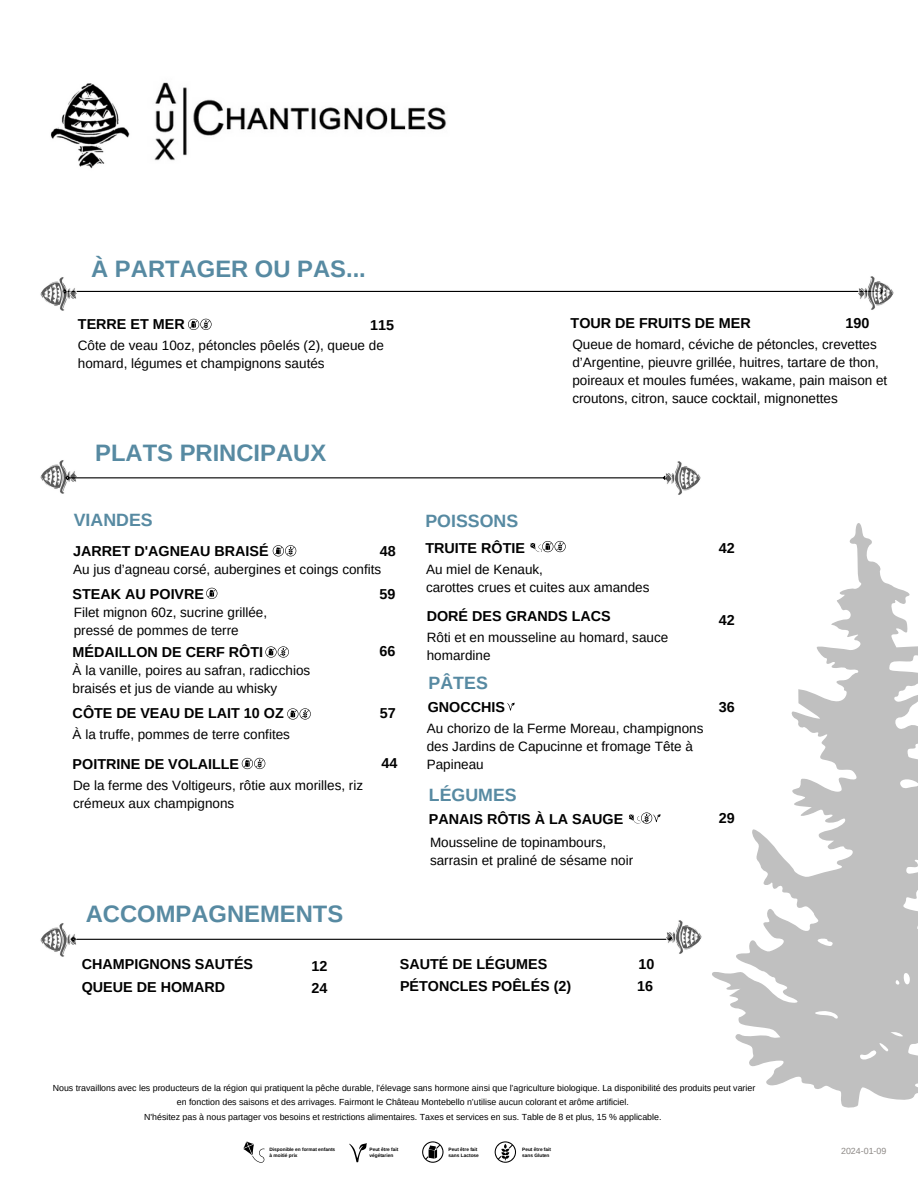
<style>
.page{position:relative;width:918px;height:1188px;background:#fff}
.page>*{position:absolute;margin:0;border:0;box-sizing:border-box;transform-origin:0 0}
.t1{font:700 23.85px "Arimo";color:#578aa2}
.t2{font:700 17.85px "Arimo";color:#578aa2}
.t3{font:700 14.4px "Arimo";color:#000}
.t4{font:13.5px/18px "Arimo";color:#000}
.t5{font:8.85px/14.7px "Arimo";color:#000;text-align:center}
.t6{font:8.85px "Arimo";color:#8d8986}
.t7{font:700 4.8px/6.3px "Arimo";color:#000}
</style>
<div class="page">
<hr style="left:75px;top:939px;width:594px;height:1px;background:#000">
<img style="left:40px;top:923px;width:36px;height:34px">
<img style="left:667px;top:920px;width:35px;height:34px">
<img style="left:40px;top:460px;width:36px;height:34px">
<hr style="left:69px;top:477px;width:594px;height:1px;background:#000">
<svg style="left:64px;top:475px;width:7px;height:6px"></svg>
<svg style="left:662px;top:475px;width:4px;height:5px"></svg>
<img style="left:666px;top:461px;width:35px;height:34px">
<svg style="left:712px;top:523px;width:206px;height:585px"></svg>
<hr style="left:66px;top:291px;width:814px;height:1px;background:#000">
<img style="left:40px;top:277px;width:36px;height:34px">
<img style="left:859px;top:276px;width:35px;height:34px">
<img style="left:154px;top:82px;width:293px;height:79px">
<img style="left:50px;top:83px;width:80px;height:86px">
<svg style="left:243px;top:1141px;width:22px;height:22px"></svg>
<svg style="left:495px;top:1141px;width:21px;height:22px"></svg>
<svg style="left:422px;top:1141px;width:22px;height:22px"></svg>
<svg style="left:349px;top:1143px;width:18px;height:19px"></svg>
<svg style="left:273px;top:545px;width:23px;height:11px"></svg>
<svg style="left:206px;top:588px;width:11px;height:11px"></svg>
<svg style="left:265px;top:646px;width:24px;height:12px"></svg>
<svg style="left:287px;top:708px;width:24px;height:12px"></svg>
<svg style="left:242px;top:758px;width:23px;height:11px"></svg>
<svg style="left:530px;top:541px;width:36px;height:12px"></svg>
<svg style="left:507px;top:703px;width:8px;height:8px"></svg>
<svg style="left:628px;top:812px;width:33px;height:12px"></svg>
<svg style="left:188px;top:319px;width:24px;height:11px"></svg>
<p class="t1" style="left:91px;top:255px;width:276px">À PARTAGER OU PAS...</p>
<p class="t3" style="left:370px;top:317px;width:25px">115</p>
<p class="t3" style="left:571px;top:315px;width:182px">TOUR DE FRUITS DE MER</p>
<p class="t4" style="left:572px;top:335px;width:316px">Queue de homard, céviche de pétoncles, crevettes d’Argentine, pieuvre grillée, huitres, tartare de thon, poireaux et moules fumées, wakame, pain maison et croutons, citron, sauce cocktail, mignonettes</p>
<p class="t3" style="left:845px;top:315px;width:25px">190</p>
<p class="t3" style="left:78px;top:316px;width:108px">TERRE ET MER</p>
<p class="t4" style="left:78px;top:337px;width:308px">Côte de veau 10oz, pétoncles pôelés (2), queue de homard, légumes et champignons sautés</p>
<p class="t1" style="left:95px;top:439px;width:233px">PLATS PRINCIPAUX</p>
<p class="t2" style="left:74px;top:510px;width:80px">VIANDES</p>
<p class="t2" style="left:425px;top:511px;width:94px">POISSONS</p>
<p class="t3" style="left:73px;top:543px;width:197px">JARRET D'AGNEAU BRAISÉ</p>
<p class="t4" style="left:73px;top:561px;width:310px">Au jus d’agneau corsé, aubergines et coings confits</p>
<p class="t3" style="left:380px;top:543px;width:17px">48</p>
<p class="t3" style="left:73px;top:586px;width:133px">STEAK AU POIVRE</p>
<p class="t4" style="left:74px;top:604px;width:195px">Filet mignon 60z, sucrine grillée,</p>
<p class="t4" style="left:74px;top:622px;width:166px">pressé de pommes de terre</p>
<p class="t3" style="left:73px;top:644px;width:192px">MÉDAILLON DE CERF RÔTI</p>
<p class="t4" style="left:73px;top:661px;width:239px">À la vanille, poires au safran, radicchios braisés et jus de viande au whisky</p>
<p class="t3" style="left:73px;top:705px;width:213px">CÔTE DE VEAU DE LAIT 10 OZ</p>
<p class="t4" style="left:73px;top:726px;width:219px">À la truffe, pommes de terre confites</p>
<p class="t3" style="left:379px;top:586px;width:17px">59</p>
<p class="t3" style="left:379px;top:643px;width:17px">66</p>
<p class="t3" style="left:380px;top:705px;width:17px">57</p>
<p class="t3" style="left:73px;top:756px;width:168px">POITRINE DE VOLAILLE</p>
<p class="t3" style="left:381px;top:755px;width:17px">44</p>
<p class="t4" style="left:73px;top:776px;width:292px">De la ferme des Voltigeurs, rôtie aux morilles, riz crémeux aux champignons</p>
<p class="t1" style="left:86px;top:900px;width:259px">ACCOMPAGNEMENTS</p>
<p class="t3" style="left:425px;top:540px;width:101px">TRUITE RÔTIE</p>
<p class="t4" style="left:426px;top:560px;width:118px">Au miel de Kenauk,</p>
<p class="t4" style="left:426px;top:578px;width:225px">carottes crues et cuites aux amandes</p>
<p class="t3" style="left:427px;top:608px;width:186px">DORÉ DES GRANDS LACS</p>
<p class="t4" style="left:427px;top:628px;width:243px">Rôti et en mousseline au homard, sauce homardine</p>
<p class="t2" style="left:429px;top:673px;width:61px">PÂTES</p>
<p class="t3" style="left:428px;top:699px;width:79px">GNOCCHIS</p>
<p class="t4" style="left:427px;top:720px;width:278px">Au chorizo de la Ferme Moreau, champignons des Jardins de Capucinne et fromage Tête à<br>Papineau</p>
<p class="t2" style="left:429px;top:785px;width:89px">LÉGUMES</p>
<p class="t3" style="left:429px;top:811px;width:196px">PANAIS RÔTIS À LA SAUGE</p>
<p class="t4" style="left:430px;top:833px;width:205px">Mousseline de topinambours, sarrasin et praliné de sésame noir</p>
<p class="t3" style="left:82px;top:956px;width:173px">CHAMPIGNONS SAUTÉS</p>
<p class="t3" style="left:311px;top:958px;width:17px">12</p>
<p class="t3" style="left:82px;top:979px;width:145px">QUEUE DE HOMARD</p>
<p class="t3" style="left:311px;top:980px;width:17px">24</p>
<p class="t3" style="left:400px;top:956px;width:149px">SAUTÉ DE LÉGUMES</p>
<p class="t3" style="left:639px;top:956px;width:17px">10</p>
<p class="t3" style="left:400px;top:978px;width:173px">PÉTONCLES POÊLÉS (2)</p>
<p class="t3" style="left:637px;top:978px;width:17px">16</p>
<p class="t3" style="left:719px;top:540px;width:17px">42</p>
<p class="t3" style="left:719px;top:612px;width:17px">42</p>
<p class="t3" style="left:719px;top:699px;width:17px">36</p>
<p class="t3" style="left:719px;top:810px;width:17px">29</p>
<p class="t5" style="left:53px;top:1080px;width:704px">Nous travaillons avec les producteurs de la région qui pratiquent la pêche durable, l’élevage sans hormone ainsi que l’agriculture biologique. La disponibilité des produits peut varier en fonction des saisons et des arrivages. Fairmont le Château Montebello n’utilise aucun colorant et arôme artificiel.</p>
<p class="t5" style="left:144px;top:1110px;width:519px">N'hésitez pas à nous partager vos besoins et restrictions alimentaires. Taxes et services en sus. Table de 8 et plus, 15 % applicable.</p>
<p class="t7" style="left:270px;top:1146px;width:67px">Disponible en format enfants à moitié prix</p>
<p class="t7" style="left:370px;top:1146px;width:30px">Peut être fait</p>
<p class="t7" style="left:370px;top:1153px;width:25px">végétarien</p>
<p class="t7" style="left:449px;top:1146px;width:30px">Peut être fait</p>
<p class="t7" style="left:449px;top:1153px;width:32px">sans Lactose</p>
<p class="t7" style="left:522px;top:1146px;width:30px">Peut être fait</p>
<p class="t7" style="left:522px;top:1152px;width:29px">sans Gluten</p>
<p class="t6" style="left:841px;top:1146px;width:47px">2024-01-09</p>
</div>
